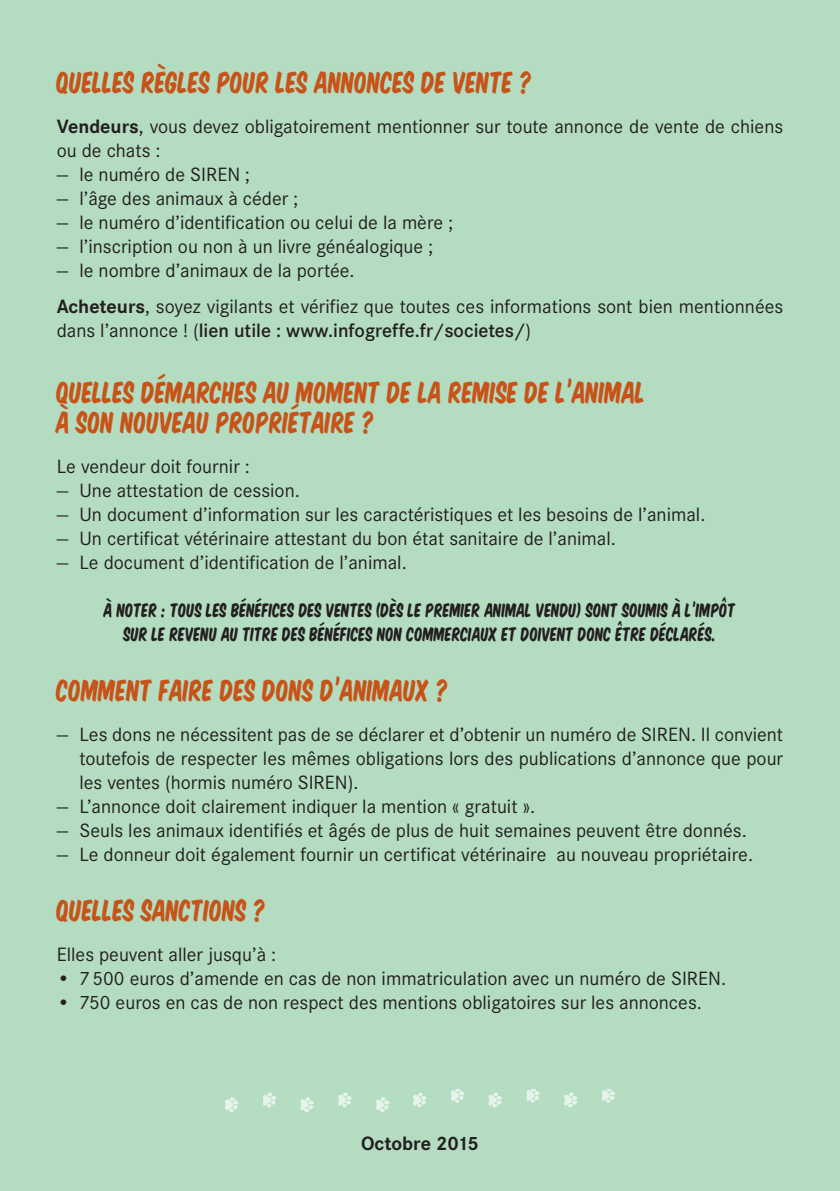
<style>
.page{position:relative;width:840px;height:1191px;background:#fff}
.page>*{position:absolute;margin:0;border:0;box-sizing:border-box;transform-origin:0 0}
.t1{font:28px/30px "Komika Title";color:#c75318}
.t2{font:20px/24px "Corporate S";color:#231f20}
.t3{font:600 20px "Corporate S";color:#231f20}
.t4{font:700 20px "Corporate S";color:#231f20}
.t5{font:18px/24px "Komika Title";color:#231f20;text-align:center}
.s1{font-weight:700}
.s2{font-weight:400}
</style>
<div class="page">
<div style="left:0;top:0;width:839px;height:1191px;background:#b3dcc0"></div>
<img style="left:225px;top:1089px;width:389px;height:23px">
<h1 class="t1" style="left:57px;top:66px;width:477px">QUELLES RÈGLES POUR LES ANNONCES DE VENTE ?</h1>
<p class="t2" style="left:57px;top:114px;width:727px"><span class="s1">Vendeurs</span>, vous devez obligatoirement mentionner sur toute annonce de vente de chiens ou de chats :</p>
<p class="t2" style="left:57px;top:162px;width:195px">— le numéro de SIREN ;</p>
<p class="t2" style="left:57px;top:186px;width:243px">— l’âge des animaux à céder ;</p>
<p class="t2" style="left:57px;top:210px;width:397px">— le numéro d’identification ou celui de la mère ;</p>
<p class="t2" style="left:57px;top:234px;width:377px">— l’inscription ou non à un livre généalogique ;</p>
<p class="t2" style="left:57px;top:252px;width:727px;line-height:36px">— le nombre d’animaux de la portée.<br><span class="s1">Acheteurs</span>, soyez vigilants et vérifiez que toutes ces informations sont bien mentionnées</p>
<p class="t3" style="left:57px;top:318px;width:475px"><span class="s2">dans l’annonce ! (</span>lien utile : www.infogreffe.fr/societes/<span class="s2">)</span></p>
<h1 class="t1" style="left:57px;top:376px;width:590px">QUELLES DÉMARCHES AU MOMENT DE LA REMISE DE L’ANIMAL<br>À SON NOUVEAU PROPRIÉTAIRE ?</h1>
<p class="t2" style="left:57px;top:454px;width:195px">Le vendeur doit fournir :</p>
<p class="t2" style="left:57px;top:478px;width:244px">— Une attestation de cession.</p>
<p class="t2" style="left:57px;top:502px;width:650px">— Un document d’information sur les caractéristiques et les besoins de l’animal.</p>
<p class="t2" style="left:57px;top:526px;width:560px">— Un certificat vétérinaire attestant du bon état sanitaire de l’animal.</p>
<p class="t2" style="left:57px;top:550px;width:351px">— Le document d’identification de l’animal.</p>
<p class="t5" style="left:104px;top:597px;width:633px">À NOTER : TOUS LES BÉNÉFICES DES VENTES (DÈS LE PREMIER ANIMAL VENDU) SONT SOUMIS À L’IMPÔT<br>SUR LE REVENU AU TITRE DES BÉNÉFICES NON COMMERCIAUX ET DOIVENT DONC ÊTRE DÉCLARÉS.</p>
<h1 class="t1" style="left:57px;top:674px;width:394px">COMMENT FAIRE DES DONS D’ANIMAUX ?</h1>
<p class="t2" style="left:79px;top:722px;width:704px;text-align:justify;text-indent:-23px">— Les dons ne nécessitent pas de se déclarer et d’obtenir un numéro de SIREN. Il convient toutefois de respecter les mêmes obligations lors des publications d’annonce que pour les ventes (hormis numéro SIREN).</p>
<p class="t2" style="left:57px;top:794px;width:480px">— L’annonce doit clairement indiquer la mention « gratuit ».</p>
<p class="t2" style="left:57px;top:818px;width:691px">— Seuls les animaux identifiés et âgés de plus de huit semaines peuvent être donnés.</p>
<p class="t2" style="left:57px;top:842px;width:697px">— Le donneur doit également fournir un certificat vétérinaire au nouveau propriétaire.</p>
<h1 class="t1" style="left:57px;top:894px;width:211px">QUELLES SANCTIONS ?</h1>
<p class="t2" style="left:57px;top:942px;width:221px">Elles peuvent aller jusqu’à :</p>
<p class="t2" style="left:57px;top:966px;width:670px">• 7500 euros d’amende en cas de non immatriculation avec un numéro de SIREN.</p>
<p class="t2" style="left:57px;top:990px;width:646px">• 750 euros en cas de non respect des mentions obligatoires sur les annonces.</p>
<p class="t4" style="left:361px;top:1131px;width:119px">Octobre 2015</p>
</div>
